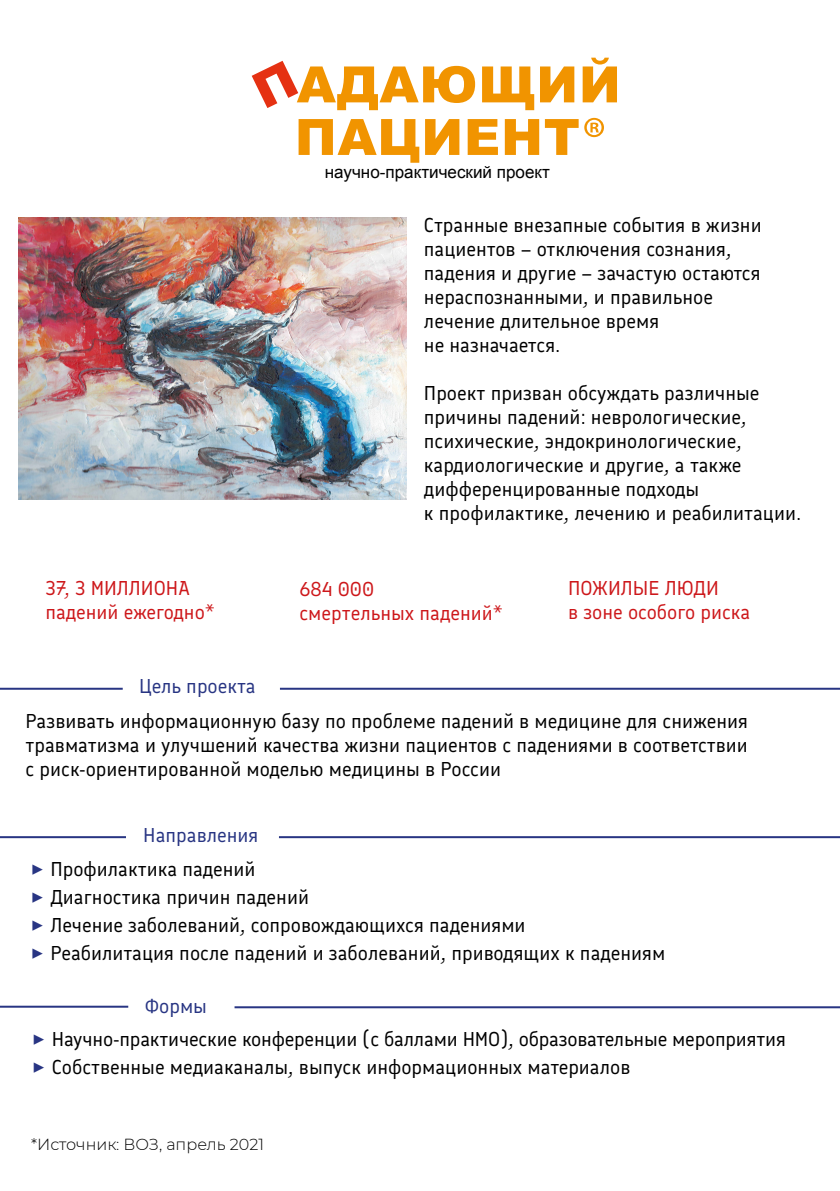
<style>
.page{position:relative;width:840px;height:1191px;background:#fff}
.page>*{position:absolute;margin:0;border:0;box-sizing:border-box;transform-origin:0 0}
.t1{font:20px/24px "Finlandica";color:#000}
.t2{font:20px/24px "Finlandica";color:#cd171a}
.t3{font:20px "Finlandica";color:#283583}
.t4{font:17px "Arial";color:#000}
.t5{font:300 16px "Montserrat";color:#000}
.s1{color:#283583}
.s2{font-family:"Montserrat";font-weight:300;font-size:24px;color:#283583}
</style>
<div class="page">
<img style="left:19px;top:217px;width:388px;height:282px">
<svg style="left:251px;top:61px;width:224px;height:49px"></svg>
<svg style="left:482px;top:66px;width:92px;height:44px"></svg>
<svg style="left:582px;top:58px;width:34px;height:44px"></svg>
<svg style="left:298px;top:119px;width:121px;height:44px"></svg>
<svg style="left:425px;top:119px;width:34px;height:36px"></svg>
<svg style="left:467px;top:119px;width:30px;height:36px"></svg>
<svg style="left:504px;top:119px;width:74px;height:36px"></svg>
<svg style="left:584px;top:118px;width:19px;height:19px"></svg>
<hr style="left:0;top:687px;width:123px;height:2px;background:#283583">
<hr style="left:280px;top:687px;width:559px;height:2px;background:#283583">
<hr style="left:0;top:836px;width:126px;height:2px;background:#283583">
<hr style="left:279px;top:836px;width:560px;height:2px;background:#283583">
<hr style="left:0;top:1005px;width:128px;height:2px;background:#283583">
<hr style="left:234px;top:1006px;width:605px;height:2px;background:#283583">
<p class="t4" style="left:324px;top:161px;width:227px">научно-практический проект</p>
<p class="t1" style="left:423px;top:213px;width:339px">Странные внезапные события в жизни пациентов – отключения сознания, падения и другие – зачастую остаются нераспознанными, и правильное лечение длительное время<br>не назначается.</p>
<p class="t1" style="left:423px;top:381px;width:378px">Проект призван обсуждать различные причины падений: неврологические, психические, эндокринологические, кардиологические и другие, а также дифференцированные подходы<br>к профилактике, лечению и реабилитации.</p>
<p class="t2" style="left:45px;top:576px;width:171px">37, 3 МИЛЛИОНА падений ежегодно*</p>
<p class="t2" style="left:299px;top:577px;width:205px">684 000<br>смертельных падений*</p>
<p class="t2" style="left:568px;top:576px;width:183px">ПОЖИЛЫЕ ЛЮДИ<br>в зоне особого риска</p>
<p class="t3" style="left:139px;top:673px;width:118px">Цель проекта</p>
<p class="t1" style="left:26px;top:709px;width:723px;text-align:justify">Развивать информационную базу по проблеме падений в медицине для снижения травматизма и улучшений качества жизни пациентов с падениями в соответствии с риск-ориентированной моделью медицины в России</p>
<p class="t1" style="left:30px;top:818px;width:230px;line-height:33.6px;text-align:right"><span class="s1">Направления<br></span><span class="s2">▶</span> Профилактика падений</p>
<p class="t1" style="left:30px;top:883px;width:636px;line-height:28px"><span class="s2">▶</span> Диагностика причин падений<br><span class="s2">▶</span> Лечение заболеваний, сопровождающихся падениями<br><span class="s2">▶</span> Реабилитация после падений и заболеваний, приводящих к падениям</p>
<p class="t1" style="left:31px;top:989px;width:755px;line-height:33.6px;text-indent:113px"><span class="s1">Формы<br></span><span class="s2">▶</span> Научно-практические конференции (с баллами НМО), образовательные мероприятия</p>
<p class="t1" style="left:31px;top:1055px;width:600px"><span class="s2">▶</span> Собственные медиаканалы, выпуск информационных материалов</p>
<p class="t5" style="left:31px;top:1133px;width:234px">*Источник: ВОЗ, апрель 2021</p>
</div>
